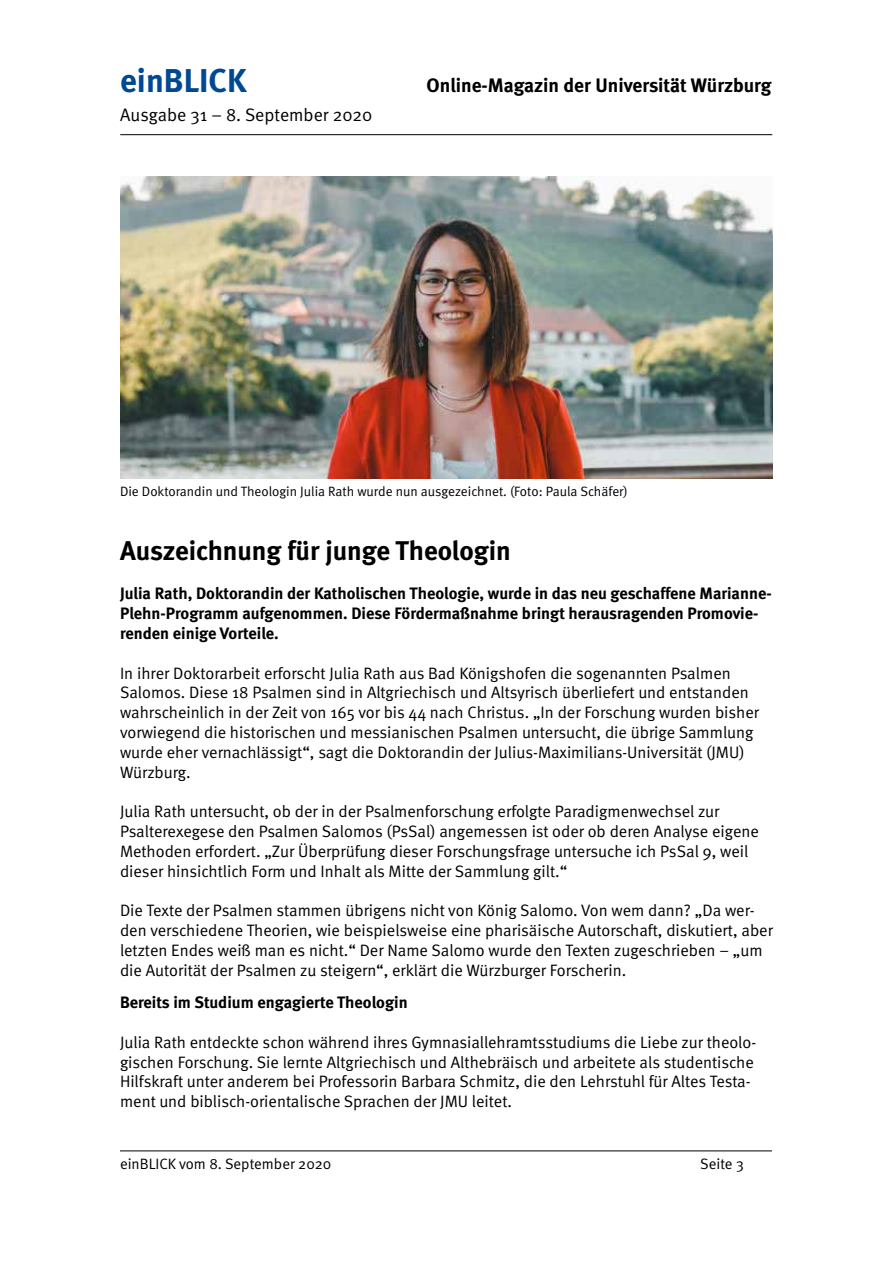
<style>
.page{position:relative;width:893px;height:1263px;background:#fff}
.page>*{position:absolute;margin:0;border:0;box-sizing:border-box;transform-origin:0 0}
.t1{font:700 33px "Meta";color:#004990}
.t2{font:700 27px "Meta";color:#000}
.t3{font:700 19.5px "Meta";color:#000}
.t4{font:18px "Meta Normal";color:#000}
.t5{font:16.5px/19.8px "Meta Normal";color:#000}
.t6{font:700 16.5px/19.8px "Meta";color:#000}
.t7{font:15px "Meta Normal";color:#000}
.t8{font:13.5px "Meta Normal";color:#000}
</style>
<div class="page">
<hr style="left:120px;top:134px;width:652px;height:1px;background:#000">
<hr style="left:120px;top:1150px;width:652px;height:1px;background:#000">
<img style="left:120px;top:176px;width:653px;height:303px">
<h1 class="t1" style="left:120px;top:61px;width:128px">einBLICK</h1>
<p class="t3" style="left:427px;top:74px;width:346px">Online-Magazin der Universität Würzburg</p>
<p class="t4" style="left:120px;top:105px;width:254px">Ausgabe 31 – 8. September 2020</p>
<p class="t8" style="left:120px;top:483px;width:509px">Die Doktorandin und Theologin Julia Rath wurde nun ausgezeichnet. (Foto: Paula Schäfer)</p>
<h2 class="t2" style="left:120px;top:534px;width:392px">Auszeichnung für junge Theologin</h2>
<p class="t6" style="left:120px;top:584px;width:653px">Julia Rath, Doktorandin der Katholischen Theologie, wurde in das neu geschaffene Marianne-<br>Plehn-Programm aufgenommen. Diese Fördermaßnahme bringt herausragenden Promovie&shy;renden einige Vorteile.</p>
<p class="t5" style="left:120px;top:663px;width:640px">In ihrer Doktorarbeit erforscht Julia Rath aus Bad Königshofen die sogenannten Psalmen Salomos. Diese 18 Psalmen sind in Altgriechisch und Altsyrisch überliefert und entstanden wahrscheinlich in der Zeit von 165 vor bis 44 nach Christus. „In der Forschung wurden bisher vorwiegend die historischen und messianischen Psalmen untersucht, die übrige Sammlung wurde eher vernachlässigt“, sagt die Doktorandin der Julius-Maximilians-Universität (JMU)<br>Würzburg.</p>
<p class="t5" style="left:120px;top:801px;width:640px">Julia Rath untersucht, ob der in der Psalmenforschung erfolgte Paradigmenwechsel zur Psalterexegese den Psalmen Salomos (PsSal) angemessen ist oder ob deren Analyse eigene Methoden erfordert. „Zur Überprüfung dieser Forschungsfrage untersuche ich PsSal 9, weil dieser hinsichtlich Form und Inhalt als Mitte der Sammlung gilt.“</p>
<p class="t5" style="left:120px;top:900px;width:654px">Die Texte der Psalmen stammen übrigens nicht von König Salomo. Von wem dann? „Da wer&shy;den verschiedene Theorien, wie beispielsweise eine pharisäische Autorschaft, diskutiert, aber letzten Endes weiß man es nicht.“ Der Name Salomo wurde den Texten zugeschrieben – „um die Autorität der Psalmen zu steigern“, erklärt die Würzburger Forscherin.</p>
<p class="t6" style="left:120px;top:992px;width:289px">Bereits im Studium engagierte Theologin</p>
<p class="t5" style="left:120px;top:1032px;width:638px">Julia Rath entdeckte schon während ihres Gymnasiallehramtsstudiums die Liebe zur theolo&shy;gischen Forschung. Sie lernte Altgriechisch und Althebräisch und arbeitete als studentische Hilfskraft unter anderem bei Professorin Barbara Schmitz, die den Lehrstuhl für Altes Testa&shy;ment und biblisch-orientalische Sprachen der JMU leitet.</p>
<p class="t7" style="left:120px;top:1155px;width:213px">einBLICK vom 8. September 2020</p>
<p class="t7" style="left:700px;top:1155px;width:45px">Seite 3</p>
</div>
